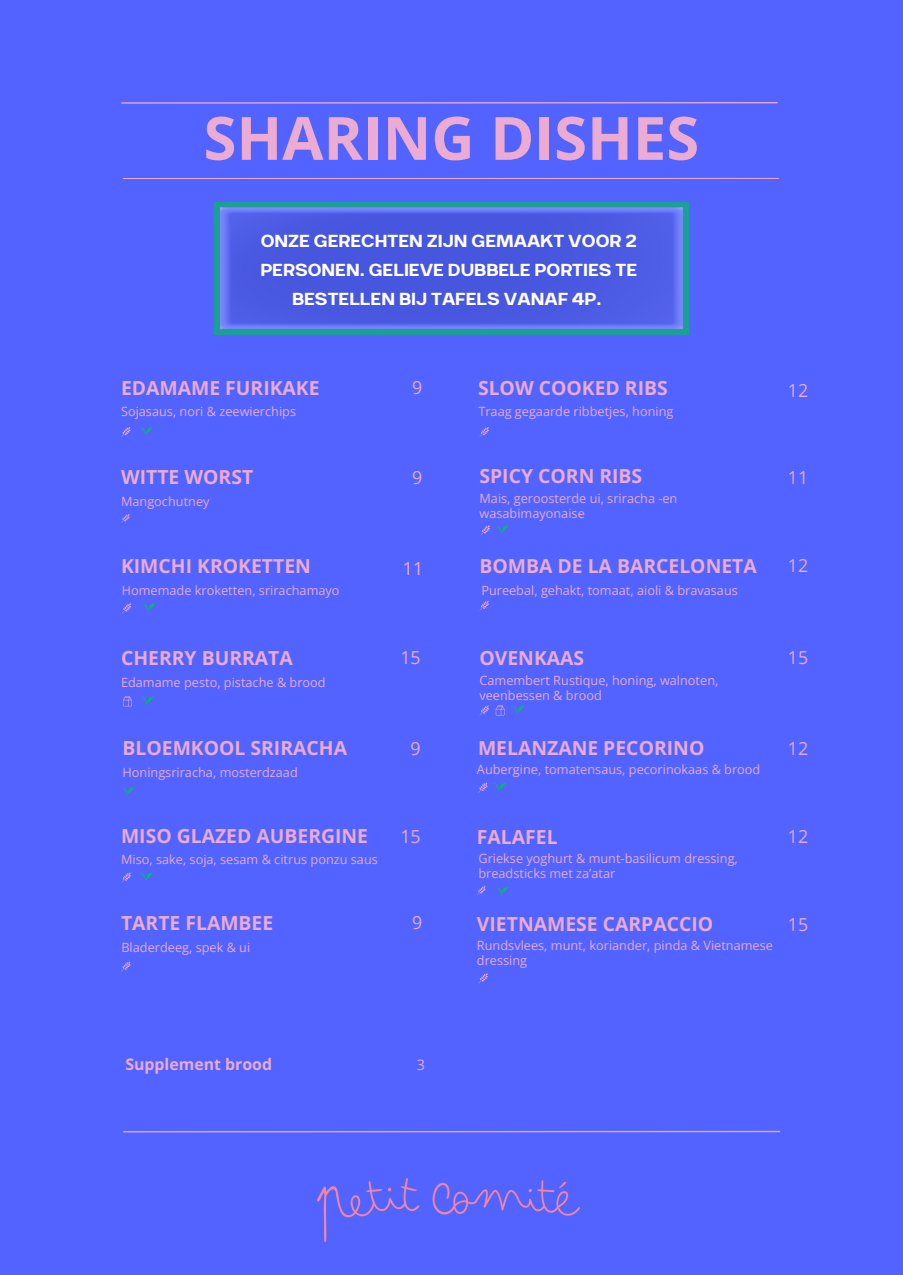
<style>
.page{position:relative;width:903px;height:1275px;background:#fff}
.page>*{position:absolute;margin:0;border:0;box-sizing:border-box;transform-origin:0 0}
.t1{font:700 59.85px "Open Sans";color:#ebabd2}
.t2{font:20.82px/28.9px "Breul Grotesk A";color:#fff;text-align:center}
.t3{font:700 19.43px "Open Sans";color:#ebabd2}
.t4{font:17.85px "Open Sans";color:#ebabd2}
.t5{font:700 15.92px "Open Sans";color:#ebabd2}
.t6{font:14.35px "Open Sans";color:#ebabd2}
.t7{font:12.78px/14.9px "Open Sans";color:#ebabd2}
</style>
<div class="page">
<div style="left:0;top:0;width:903px;height:1274px;background:#5263ff"></div>
<hr style="left:124px;top:1130px;width:656px;height:2px;background:#ebabd2">
<hr style="left:122px;top:102px;width:655px;height:2px;background:#ebabd2">
<hr style="left:123px;top:178px;width:656px;height:1px;background:#ebabd2">
<img style="left:318px;top:1178px;width:261px;height:63px">
<svg style="left:215px;top:202px;width:473px;height:132px;background:#4963db"></svg>
<svg style="left:141px;top:696px;width:13px;height:10px"></svg>
<svg style="left:121px;top:427px;width:9px;height:10px"></svg>
<svg style="left:123px;top:696px;width:9px;height:10px"></svg>
<svg style="left:121px;top:514px;width:9px;height:9px"></svg>
<svg style="left:477px;top:886px;width:9px;height:9px"></svg>
<svg style="left:479px;top:973px;width:9px;height:10px"></svg>
<svg style="left:142px;top:603px;width:13px;height:10px"></svg>
<svg style="left:122px;top:603px;width:9px;height:10px"></svg>
<svg style="left:122px;top:872px;width:9px;height:10px"></svg>
<svg style="left:479px;top:427px;width:10px;height:10px"></svg>
<svg style="left:479px;top:600px;width:10px;height:11px"></svg>
<svg style="left:481px;top:525px;width:27px;height:10px"></svg>
<svg style="left:511px;top:705px;width:13px;height:10px"></svg>
<svg style="left:480px;top:705px;width:9px;height:10px"></svg>
<svg style="left:496px;top:705px;width:9px;height:10px"></svg>
<svg style="left:121px;top:787px;width:13px;height:10px"></svg>
<svg style="left:493px;top:782px;width:13px;height:10px"></svg>
<svg style="left:495px;top:887px;width:13px;height:10px"></svg>
<svg style="left:478px;top:782px;width:9px;height:10px"></svg>
<svg style="left:121px;top:961px;width:9px;height:10px"></svg>
<svg style="left:140px;top:427px;width:13px;height:10px"></svg>
<svg style="left:140px;top:872px;width:13px;height:10px"></svg>
<p class="t1" style="left:204px;top:96px;width:497px">SHARING DISHES</p>
<h3 class="t2" style="left:260px;top:224px;width:378px">ONZE GERECHTEN ZIJN GEMAAKT VOOR 2<br>PERSONEN. GELIEVE DUBBELE PORTIES TE<br>BESTELLEN BIJ TAFELS VANAF 4P.</h3>
<p class="t3" style="left:121px;top:374px;width:200px">EDAMAME FURIKAKE</p>
<h2 class="t4" style="left:412px;top:375px;width:12px">9</h2>
<p class="t3" style="left:478px;top:374px;width:191px">SLOW COOKED RIBS</p>
<h2 class="t4" style="left:788px;top:377px;width:22px">12</h2>
<h2 class="t7" style="left:121px;top:404px;width:177px">Sojasaus, nori &amp; zeewierchips</h2>
<h2 class="t7" style="left:478px;top:403px;width:197px">Traag gegaarde ribbetjes, honing</h2>
<p class="t3" style="left:121px;top:463px;width:134px">WITTE WORST</p>
<p class="t4" style="left:412px;top:464px;width:12px">9</p>
<p class="t3" style="left:479px;top:462px;width:164px">SPICY CORN RIBS</p>
<p class="t4" style="left:788px;top:465px;width:22px">11</p>
<p class="t7" style="left:121px;top:493px;width:90px">Mangochutney</p>
<p class="t7" style="left:479px;top:491px;width:199px">Mais, geroosterde ui, sriracha -en wasabimayonaise</p>
<p class="t3" style="left:121px;top:552px;width:191px">KIMCHI KROKETTEN</p>
<p class="t4" style="left:403px;top:555px;width:22px">11</p>
<p class="t3" style="left:479px;top:552px;width:279px">BOMBA DE LA BARCELONETA</p>
<p class="t4" style="left:788px;top:553px;width:22px">12</p>
<p class="t7" style="left:122px;top:582px;width:219px">Homemade kroketten, srirachamayo</p>
<p class="t7" style="left:481px;top:582px;width:258px">Pureebal, gehakt, tomaat, aioli &amp; bravasaus</p>
<p class="t3" style="left:121px;top:644px;width:173px">CHERRY BURRATA</p>
<p class="t4" style="left:400px;top:645px;width:22px">15</p>
<p class="t3" style="left:479px;top:644px;width:106px">OVENKAAS</p>
<p class="t4" style="left:788px;top:645px;width:22px">15</p>
<p class="t7" style="left:121px;top:674px;width:206px">Edamame pesto, pistache &amp; brood</p>
<p class="t7" style="left:479px;top:672px;width:240px">Camembert Rustique, honing, walnoten, veenbessen &amp; brood</p>
<p class="t3" style="left:122px;top:734px;width:226px">BLOEMKOOL SRIRACHA</p>
<p class="t4" style="left:411px;top:735px;width:12px">9</p>
<h2 class="t3" style="left:478px;top:734px;width:228px">MELANZANE PECORINO</h2>
<p class="t4" style="left:788px;top:736px;width:22px">12</p>
<p class="t7" style="left:122px;top:765px;width:177px">Honingsriracha, mosterdzaad</p>
<p class="t7" style="left:477px;top:761px;width:285px">Aubergine, tomatensaus, pecorinokaas &amp; brood</p>
<p class="t3" style="left:121px;top:822px;width:249px">MISO GLAZED AUBERGINE</p>
<h2 class="t4" style="left:400px;top:824px;width:22px">15</h2>
<p class="t3" style="left:477px;top:823px;width:82px">FALAFEL</p>
<p class="t4" style="left:788px;top:824px;width:22px">12</p>
<p class="t7" style="left:121px;top:851px;width:258px">Miso, sake, soja, sesam &amp; citrus ponzu saus</p>
<h2 class="t7" style="left:478px;top:850px;width:261px">Griekse yoghurt &amp; munt-basilicum dressing, breadsticks met za’atar</h2>
<h2 class="t3" style="left:121px;top:909px;width:154px">TARTE FLAMBEE</h2>
<p class="t4" style="left:412px;top:910px;width:12px">9</p>
<p class="t3" style="left:477px;top:910px;width:238px">VIETNAMESE CARPACCIO</p>
<p class="t4" style="left:788px;top:911px;width:22px">15</p>
<p class="t7" style="left:121px;top:939px;width:130px">Bladerdeeg, spek &amp; ui</p>
<h2 class="t7" style="left:477px;top:937px;width:298px">Rundsvlees, munt, koriander, pinda &amp; Vietnamese dressing</h2>
<p class="t5" style="left:125px;top:1052px;width:148px">Supplement brood</p>
<h2 class="t6" style="left:417px;top:1054px;width:10px">3</h2>
</div>
